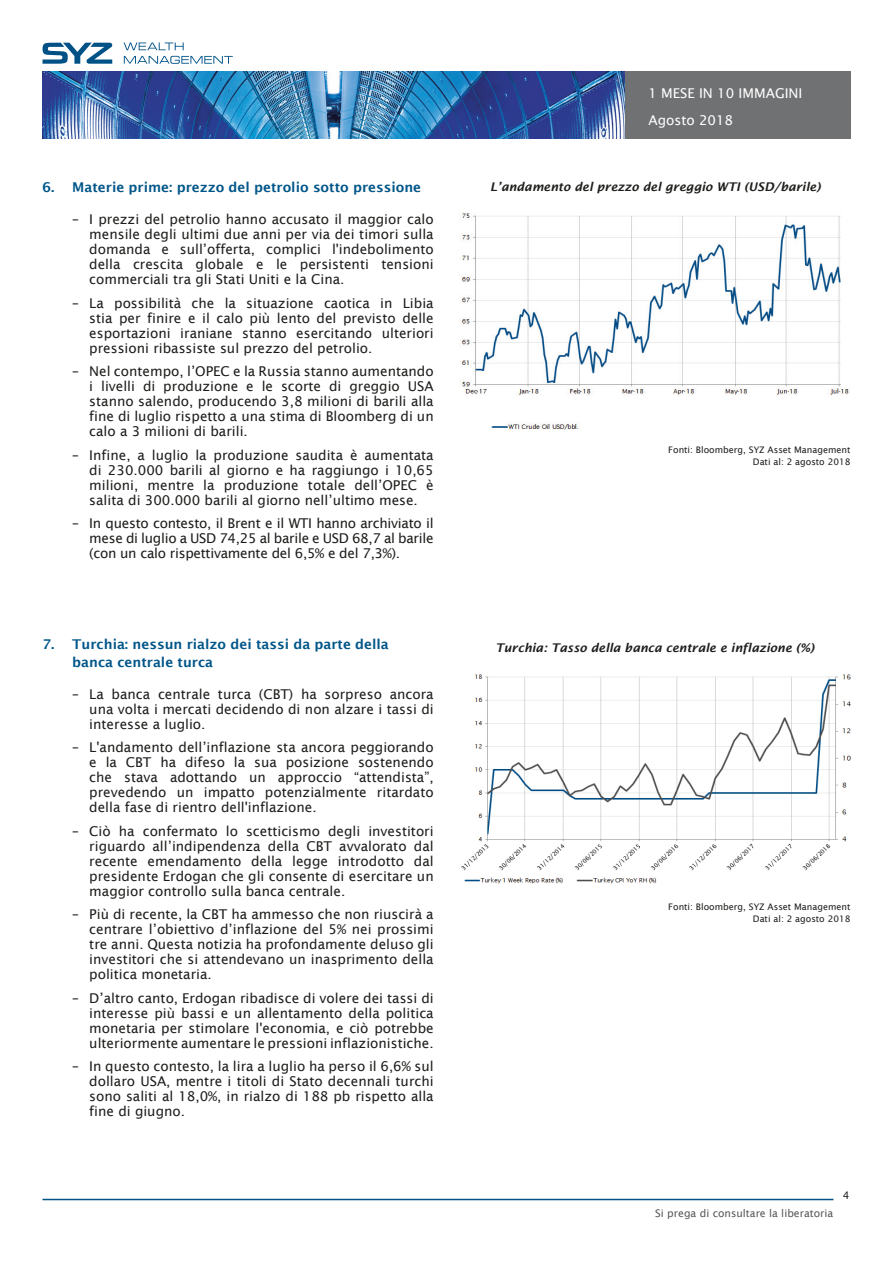
<style>
.page{position:relative;width:893px;height:1263px;background:#fff}
.page>*{position:absolute;margin:0;border:0;box-sizing:border-box;transform-origin:0 0}
.t1{font:13.5px/15px "Lucida Sans";color:#1d1d1b;text-align:justify}
.t2{font:600 13.5px/18px "Lucida Sans";color:#015689}
.t3{font:13.5px/27.8px "Lucida Sans";color:#fff}
.Graph_TITLES{font:italic 600 12px "Lucida Sans";color:#1d1d1b}
.t4{font:10.5px "Lucida Sans";color:#575756}
.t5{font:10.5px "Lucida Sans";color:#1d1d1b}
.Source_data{font:9px "Lucida Sans";color:#1d1d1b}
</style>
<div class="page">
<svg style="left:43px;top:43px;width:70px;height:21px"></svg>
<svg style="left:124px;top:43px;width:60px;height:7px"></svg>
<svg style="left:124px;top:56px;width:109px;height:8px"></svg>
<img style="left:43px;top:72px;width:807px;height:67px">
<hr style="left:43px;top:1199px;width:790px;height:1px;background:#005286">
<img style="left:461px;top:213px;width:388px;height:216px">
<img style="left:461px;top:674px;width:389px;height:210px">
<p class="t2" style="left:43px;top:178px;width:380px">6. Materie prime: prezzo del petrolio sotto pressione</p>
<p class="t1" style="left:89px;top:212px;width:346px;text-indent:-17px">– I prezzi del petrolio hanno accusato il maggior calo mensile degli ultimi due anni per via dei timori sulla domanda e sull’offerta, complici l'indebolimento della crescita globale e le persistenti tensioni commerciali tra gli Stati Uniti e la Cina.</p>
<p class="t1" style="left:89px;top:295px;width:346px;text-indent:-17px">– La possibilità che la situazione caotica in Libia stia per finire e il calo più lento del previsto delle esportazioni iraniane stanno esercitando ulteriori pressioni ribassiste sul prezzo del petrolio.</p>
<p class="t1" style="left:89px;top:364px;width:346px;text-indent:-17px">– Nel contempo, l’OPEC e la Russia stanno aumentando i livelli di produzione e le scorte di greggio USA stanno salendo, producendo 3,8 milioni di barili alla fine di luglio rispetto a una stima di Bloomberg di un calo a 3 milioni di barili.</p>
<p class="t1" style="left:89px;top:447px;width:346px;text-indent:-17px">– Infine, a luglio la produzione saudita è aumentata di 230.000 barili al giorno e ha raggiungo i 10,65 milioni, mentre la produzione totale dell’OPEC è salita di 300.000 barili al giorno nell’ultimo mese.</p>
<p class="t1" style="left:89px;top:516px;width:346px;text-indent:-17px">– In questo contesto, il Brent e il WTI hanno archiviato il mese di luglio a USD 74,25 al barile e USD 68,7 al barile (con un calo rispettivamente del 6,5% e del 7,3%).</p>
<p class="t2" style="left:72px;top:635px;width:318px;text-indent:-30px">7. Turchia: nessun rialzo dei tassi da parte della banca centrale turca</p>
<p class="t1" style="left:89px;top:686px;width:346px;text-indent:-17px">– La banca centrale turca (CBT) ha sorpreso ancora una volta i mercati decidendo di non alzare i tassi di interesse a luglio.</p>
<p class="t1" style="left:89px;top:740px;width:346px;text-indent:-17px">– L'andamento dell’inflazione sta ancora peggiorando e la CBT ha difeso la sua posizione sostenendo che stava adottando un approccio “attendista”, prevedendo un impatto potenzialmente ritardato della fase di rientro dell'inflazione.</p>
<p class="t1" style="left:89px;top:823px;width:346px;text-indent:-17px">– Ciò ha confermato lo scetticismo degli investitori riguardo all’indipendenza della CBT avvalorato dal recente emendamento della legge introdotto dal presidente Erdogan che gli consente di esercitare un maggior controllo sulla banca centrale.</p>
<p class="t1" style="left:89px;top:907px;width:346px;text-indent:-17px">– Più di recente, la CBT ha ammesso che non riuscirà a centrare l’obiettivo d’inflazione del 5% nei prossimi tre anni. Questa notizia ha profondamente deluso gli investitori che si attendevano un inasprimento della politica monetaria.</p>
<p class="t1" style="left:89px;top:990px;width:346px;text-indent:-17px">– D’altro canto, Erdogan ribadisce di volere dei tassi di interesse più bassi e un allentamento della politica monetaria per stimolare l'economia, e ciò potrebbe ulteriormente aumentare le pressioni inflazionistiche.</p>
<p class="t1" style="left:89px;top:1059px;width:346px;text-indent:-17px">– In questo contesto, la lira a luglio ha perso il 6,6% sul dollaro USA, mentre i titoli di Stato decennali turchi sono saliti al 18,0%, in rialzo di 188 pb rispetto alla fine di giugno.</p>
<p class="t3" style="left:648px;top:79px;width:156px">1 MESE IN 10 IMMAGINI<br>Agosto 2018</p>
<p class="Graph_TITLES" style="left:490px;top:180px;width:332px">L’andamento del prezzo del greggio WTI (USD/barile)</p>
<p class="Source_data" style="left:668px;top:445px;width:184px">Fonti: Bloomberg, SYZ Asset Management</p>
<p class="Source_data" style="left:753px;top:457px;width:99px">Dati al: 2 agosto 2018</p>
<p class="Graph_TITLES" style="left:496px;top:641px;width:320px">Turchia: Tasso della banca centrale e inflazione (%)</p>
<p class="Source_data" style="left:668px;top:902px;width:184px">Fonti: Bloomberg, SYZ Asset Management</p>
<p class="Source_data" style="left:753px;top:914px;width:99px">Dati al: 2 agosto 2018</p>
<p class="t4" style="left:655px;top:1207px;width:180px">Si prega di consultare la liberatoria</p>
<p class="t5" style="left:843px;top:1189px;width:8px">4</p>
</div>
